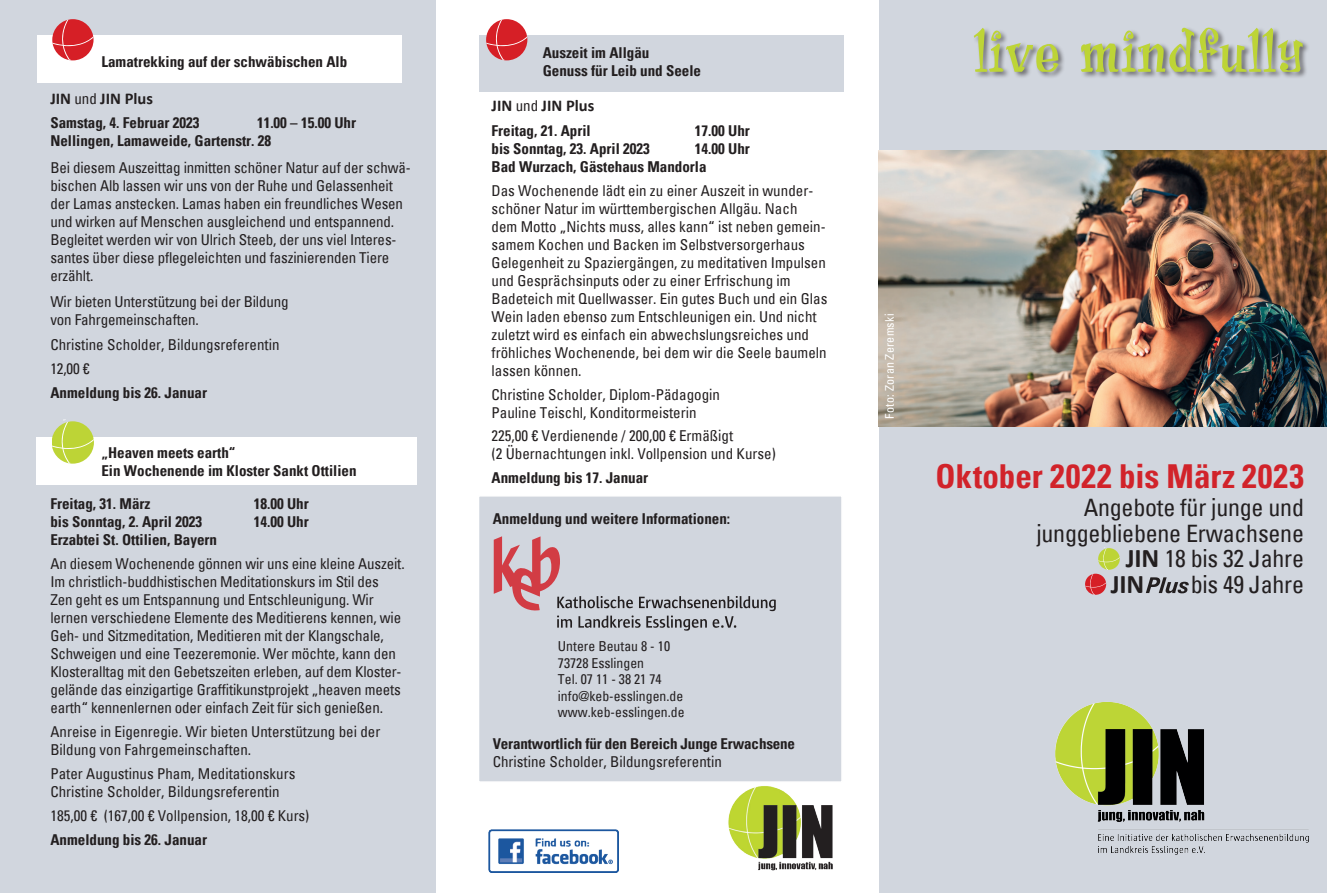
<style>
.page{position:relative;width:1327px;height:893px;background:#d1d6de}
.page>*{position:absolute;margin:0;border:0;box-sizing:border-box;transform-origin:0 0}
.t1{font:57px "Zsazsa Galore";letter-spacing:.03em;color:#bdd436}
.t2{font:700 condensed 33px "Univers";letter-spacing:.005em;color:#d1232a}
.t3{font:700 27px "Calibri";color:#231f20}
.t4{font:condensed 24px/25.5px "Univers";letter-spacing:-.01em;color:#231f20;text-align:right}
.t5{font:700 16.5px "Calibri";color:#231f20}
.t6{font:condensed 15px/18px "Univers";color:#231f20}
.t7{font:700 condensed 15px/18px "Univers";color:#231f20}
.t8{font:condensed 13.8px/16.5px "Univers";color:#231f20}
.t9{font:condensed 12px "Univers";letter-spacing:.025em;color:#fff}
.s1{font-family:"Univers";font-weight:400;font-stretch:condensed;font-size:15px}
.s2{font-family:"Calibri";font-weight:700;font-stretch:normal;font-size:27px}
</style>
<div class="page">
<div style="left:37px;top:35px;width:364px;height:48px;background:#fff"></div>
<div style="left:37px;top:437px;width:380px;height:48px;background:#fff"></div>
<img style="left:1055px;top:702px;width:254px;height:153px">
<div style="left:436px;top:0;width:442px;height:893px;background:#fff"></div>
<div style="left:478px;top:495px;width:365px;height:288px;background:#d1d6de;border:2px solid #fff"></div>
<svg style="left:494px;top:536px;width:282px;height:95px"></svg>
<img style="left:488px;top:829px;width:130px;height:44px">
<img style="left:692px;top:766px;width:151px;height:105px">
<svg style="left:1146px;top:577px;width:42px;height:16px"></svg>
<div style="left:479px;top:35px;width:365px;height:56px;background:#d1d6de"></div>
<svg style="left:52px;top:19px;width:42px;height:42px"></svg>
<svg style="left:486px;top:19px;width:41px;height:42px"></svg>
<img style="left:878px;top:151px;width:449px;height:276px">
<svg style="left:52px;top:419px;width:42px;height:45px"></svg>
<svg style="left:1085px;top:547px;width:34px;height:48px"></svg>
<div style="left:972px;top:27px;width:338px;height:52px;background:#231f20;opacity:.58"></div>
<p class="t7" style="left:101px;top:52px;width:247px">Lamatrekking auf der schwäbischen Alb</p>
<p class="t5" style="left:50px;top:87px;width:104px">JIN <span class="s1">und</span> JIN Plus</p>
<p class="t7" style="left:50px;top:114px;width:151px">Samstag, 4. Februar 2023</p>
<p class="t7" style="left:50px;top:114px;width:307px;text-indent:207px">11.00 – 15.00 Uhr<br>Nellingen, Lamaweide, Gartenstr. 28</p>
<p class="t6" style="left:50px;top:159px;width:362px">Bei diesem Auszeittag inmitten schöner Natur auf der schwä&shy;bischen Alb lassen wir uns von der Ruhe und Gelassenheit der Lamas anstecken. Lamas haben ein freundliches Wesen und wirken auf Menschen ausgleichend und entspannend.<br>Begleitet werden wir von Ulrich Steeb, der uns viel Interes&shy;santes über diese pflegeleichten und faszinierenden Tiere erzählt.</p>
<p class="t6" style="left:50px;top:292px;width:240px">Wir bieten Unterstützung bei der Bildung von Fahrgemeinschaften.</p>
<p class="t6" style="left:50px;top:333px;width:231px;line-height:24px">Christine Scholder, Bildungsreferentin<br>12,00 €</p>
<p class="t7" style="left:50px;top:384px;width:158px">Anmeldung bis 26. Januar</p>
<p class="t7" style="left:101px;top:444px;width:257px">„Heaven meets earth“<br>Ein Wochenende im Kloster Sankt Ottilien</p>
<p class="t7" style="left:50px;top:495px;width:101px">Freitag, 31. März</p>
<p class="t7" style="left:254px;top:495px;width:56px">18.00 Uhr</p>
<p class="t7" style="left:50px;top:513px;width:153px">bis Sonntag, 2. April 2023</p>
<p class="t7" style="left:254px;top:513px;width:56px">14.00 Uhr</p>
<p class="t7" style="left:50px;top:531px;width:168px">Erzabtei St. Ottilien, Bayern</p>
<p class="t6" style="left:50px;top:555px;width:356px">An diesem Wochenende gönnen wir uns eine kleine Auszeit.<br>Im christlich-buddhistischen Meditationskurs im Stil des Zen geht es um Entspannung und Entschleunigung. Wir lernen verschiedene Elemente des Meditierens kennen, wie Geh- und Sitzmeditation, Meditieren mit der Klangschale, Schweigen und eine Teezeremonie. Wer möchte, kann den Klosteralltag mit den Gebetszeiten erleben, auf dem Kloster&shy;gelände das einzigartige Graffitikunstprojekt „heaven meets earth“ kennenlernen oder einfach Zeit für sich genießen.</p>
<p class="t6" style="left:50px;top:723px;width:331px">Anreise in Eigenregie. Wir bieten Unterstützung bei der<br>Bildung von Fahrgemeinschaften.</p>
<p class="t6" style="left:50px;top:765px;width:246px">Pater Augustinus Pham, Meditationskurs<br>Christine Scholder, Bildungsreferentin</p>
<p class="t6" style="left:50px;top:807px;width:261px">185,00 € (167,00 € Vollpension, 18,00 € Kurs)</p>
<p class="t7" style="left:50px;top:831px;width:158px">Anmeldung bis 26. Januar</p>
<p class="t7" style="left:543px;top:44px;width:160px">Auszeit im Allgäu<br>Genuss für Leib und Seele</p>
<p class="t5" style="left:491px;top:93px;width:104px">JIN <span class="s1">und</span> JIN Plus</p>
<p class="t7" style="left:491px;top:122px;width:101px">Freitag, 21. April</p>
<p class="t7" style="left:695px;top:122px;width:56px">17.00 Uhr</p>
<p class="t7" style="left:491px;top:140px;width:160px">bis Sonntag, 23. April 2023</p>
<p class="t7" style="left:491px;top:140px;width:260px;text-indent:203px">14.00 Uhr<br>Bad Wurzach, Gästehaus Mandorla</p>
<p class="t6" style="left:491px;top:181px;width:337px">Das Wochenende lädt ein zu einer Auszeit in wunder&shy;schöner Natur im württembergischen Allgäu. Nach<br>dem Motto „Nichts muss, alles kann“ ist neben gemein&shy;samem Kochen und Backen im Selbstversorgerhaus Gelegenheit zu Spaziergängen, zu meditativen Impulsen und Gesprächsinputs oder zu einer Erfrischung im Badeteich mit Quellwasser. Ein gutes Buch und ein Glas Wein laden ebenso zum Entschleunigen ein. Und nicht zuletzt wird es einfach ein abwechslungsreiches und fröhliches Wochenende, bei dem wir die Seele baumeln lassen können.</p>
<p class="t6" style="left:491px;top:385px;width:230px">Christine Scholder, Diplom-Pädagogin<br>Pauline Teischl, Konditormeisterin</p>
<p class="t6" style="left:491px;top:427px;width:286px;line-height:17.2px">225,00 € Verdienende / 200,00 € Ermäßigt<br>(2 Übernachtungen inkl. Vollpension und Kurse)</p>
<p class="t7" style="left:491px;top:468px;width:158px">Anmeldung bis 17. Januar</p>
<p class="t7" style="left:493px;top:509px;width:239px">Anmeldung und weitere Informationen:</p>
<p class="t8" style="left:558px;top:638px;width:128px">Untere Beutau 8 - 10<br>73728 Esslingen<br>Tel. 07 11 - 38 21 74 info@keb-esslingen.de www.keb-esslingen.de</p>
<p class="t7" style="left:493px;top:734px;width:304px">Verantwortlich für den Bereich Junge Erwachsene</p>
<p class="t6" style="left:493px;top:752px;width:231px">Christine Scholder, Bildungsreferentin</p>
<h1 class="t1" style="left:974px;top:24px;width:331px">live mindfully</h1>
<p class="t9" style="left:881px;top:419px;width:107px;rotate:-90deg">Foto: Zoran Zeremski</p>
<h2 class="t2" style="left:935px;top:456px;width:370px">Oktober 2022 bis März 2023</h2>
<h3 class="t4" style="left:1036px;top:494px;width:269px">Angebote für junge und junggebliebene Erwachsene<br><span class="s2">JIN</span> 18 bis 32 Jahre</h3>
<h3 class="t3" style="left:1111px;top:565px;width:35px">JIN</h3>
<h3 class="t4" style="left:1190px;top:571px;width:115px">bis 49 Jahre</h3>
</div>
